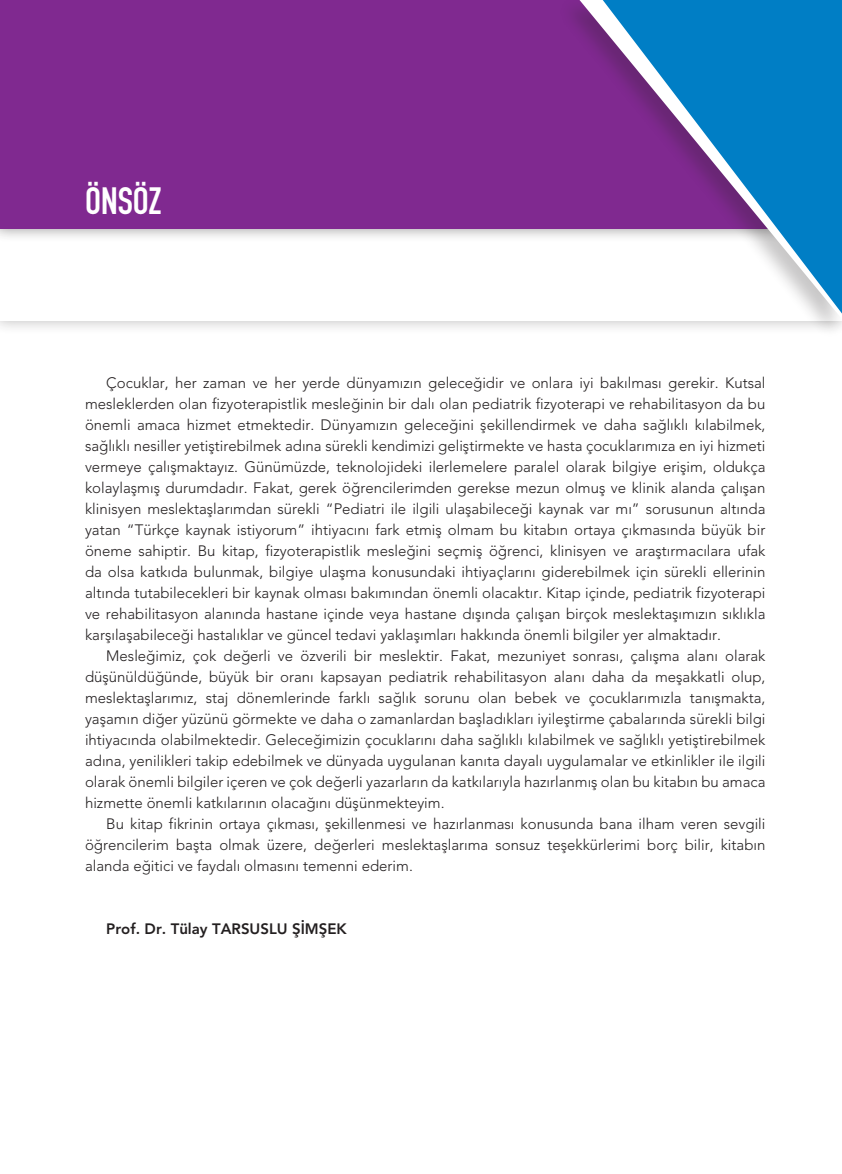
<style>
.page{position:relative;width:842px;height:1174px;background:#fff}
.page>*{position:absolute;margin:0;border:0;box-sizing:border-box;transform-origin:0 0}
.t1{font:37.5px "Dinbek";color:#fff}
.t2{font:300 15px/21px "Avenir";color:#231f20;text-align:justify}
.t3{font:800 15px "Avenir";color:#231f20}
</style>
<div class="page">
<div style="left:0;top:109px;width:842px;height:226px;background:#231f20;opacity:.3"></div>
<div style="left:0;top:123px;width:842px;height:198px;background:#fff"></div>
<div style="left:0;top:0;width:842px;height:242px;background:#231f20;opacity:.4"></div>
<div style="left:0;top:0;width:842px;height:228px;background:#802990"></div>
<div style="left:557px;top:0;width:285px;height:341px;background:#231f20;opacity:.25"></div>
<svg style="left:579px;top:0;width:263px;height:319px"></svg>
<svg style="left:603px;top:0;width:239px;height:313px"></svg>
<p class="t1" style="left:85px;top:179px;width:78px">ÖNSÖZ</p>
<p class="t2" style="left:85px;top:372px;width:682px;text-indent:21px">Çocuklar, her zaman ve her yerde dünyamızın geleceğidir ve onlara iyi bakılması gerekir. Kutsal mesleklerden olan fizyoterapistlik mesleğinin bir dalı olan pediatrik fizyoterapi ve rehabilitasyon da bu önemli amaca hizmet etmektedir. Dünyamızın geleceğini şekillendirmek ve daha sağlıklı kılabilmek, sağlıklı nesiller yetiştirebilmek adına sürekli kendimizi geliştirmekte ve hasta çocuklarımıza en iyi hizmeti vermeye çalışmaktayız. Günümüzde, teknolojideki ilerlemelere paralel olarak bilgiye erişim, oldukça kolaylaşmış durumdadır. Fakat, gerek öğrencilerimden gerekse mezun olmuş ve klinik alanda çalışan klinisyen meslektaşlarımdan sürekli “Pediatri ile ilgili ulaşabileceği kaynak var mı” sorusunun altında yatan “Türkçe kaynak istiyorum” ihtiyacını fark etmiş olmam bu kitabın ortaya çıkmasında büyük bir öneme sahiptir. Bu kitap, fizyoterapistlik mesleğini seçmiş öğrenci, klinisyen ve araştırmacılara ufak da olsa katkıda bulunmak, bilgiye ulaşma konusundaki ihtiyaçlarını giderebilmek için sürekli ellerinin altında tutabilecekleri bir kaynak olması bakımından önemli olacaktır. Kitap içinde, pediatrik fizyoterapi ve rehabilitasyon alanında hastane içinde veya hastane dışında çalışan birçok meslektaşımızın sıklıkla karşılaşabileceği hastalıklar ve güncel tedavi yaklaşımları hakkında önemli bilgiler yer almaktadır.</p>
<p class="t2" style="left:85px;top:645px;width:682px;text-indent:21px">Mesleğimiz, çok değerli ve özverili bir meslektir. Fakat, mezuniyet sonrası, çalışma alanı olarak düşünüldüğünde, büyük bir oranı kapsayan pediatrik rehabilitasyon alanı daha da meşakkatli olup, meslektaşlarımız, staj dönemlerinde farklı sağlık sorunu olan bebek ve çocuklarımızla tanışmakta, yaşamın diğer yüzünü görmekte ve daha o zamanlardan başladıkları iyileştirme çabalarında sürekli bilgi ihtiyacında olabilmektedir. Geleceğimizin çocuklarını daha sağlıklı kılabilmek ve sağlıklı yetiştirebilmek adına, yenilikleri takip edebilmek ve dünyada uygulanan kanıta dayalı uygulamalar ve etkinlikler ile ilgili olarak önemli bilgiler içeren ve çok değerli yazarların da katkılarıyla hazırlanmış olan bu kitabın bu amaca hizmette önemli katkılarının olacağını düşünmekteyim.</p>
<p class="t2" style="left:85px;top:813px;width:682px;text-indent:21px">Bu kitap fikrinin ortaya çıkması, şekillenmesi ve hazırlanması konusunda bana ilham veren sevgili öğrencilerim başta olmak üzere, değerleri meslektaşlarıma sonsuz teşekkürlerimi borç bilir, kitabın alanda eğitici ve faydalı olmasını temenni ederim.</p>
<p class="t3" style="left:106px;top:920px;width:242px">Prof. Dr. Tülay TARSUSLU ŞİMŞEK</p>
</div>
